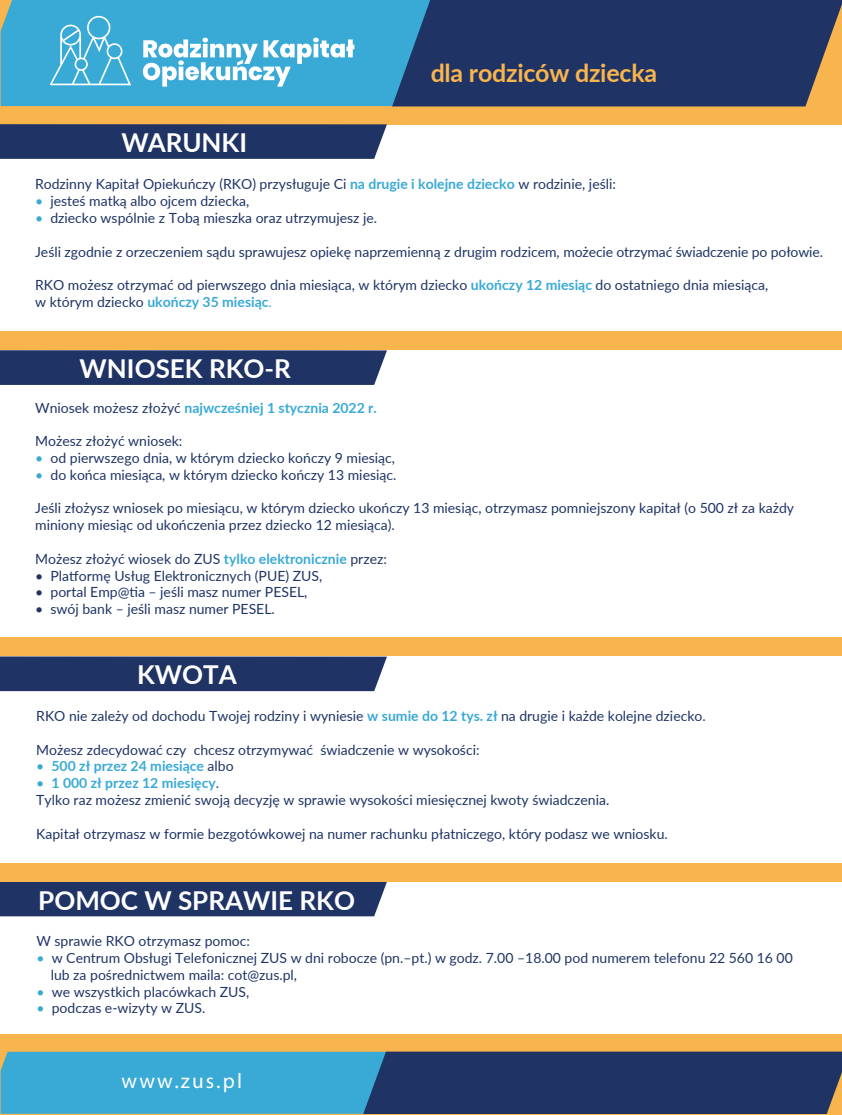
<style>
.page{position:relative;width:842px;height:1115px;background:#fff}
.page>*{position:absolute;margin:0;border:0;box-sizing:border-box;transform-origin:0 0}
.t1{font:700 26px "Lato";color:#fff}
.t2{font:700 25px "Lato";letter-spacing:-.01em;color:#f9b54d}
.t3{font:21.2px "Myriad Pro";letter-spacing:.1em;color:#fff}
.t4{font:14px/16.8px "Lato";color:#1f3465}
.t5{font:700 14px "Lato";color:#39a9d6}
.s1{font-weight:700;color:#39a9d6}
.s2{color:#39a9d6}
.s3{font-weight:400;color:#1f3465}
.s4{font-weight:400}
</style>
<div class="page">
<div style="left:0;top:1034px;width:842px;height:80px;background:#f9b54d"></div>
<div style="left:0;top:331px;width:842px;height:19px;background:#f9b54d"></div>
<div style="left:1px;top:0;width:841px;height:124px;background:#f9b54d"></div>
<div style="left:1px;top:0;width:391px;height:106px;background:#39a9d6"></div>
<svg style="left:392px;top:0;width:450px;height:106px;background:#283e68"></svg>
<svg style="left:50px;top:16px;width:81px;height:69px;background:#58b6dc"></svg>
<svg style="left:143px;top:38px;width:211px;height:49px;background:#7cc6e3"></svg>
<svg style="left:1px;top:124px;width:386px;height:35px;background:#253967"></svg>
<svg style="left:1px;top:350px;width:386px;height:35px;background:#253969"></svg>
<div style="left:1px;top:656px;width:386px;height:35px;background:#1f3465"></div>
<div style="left:1px;top:881px;width:386px;height:35px;background:#1f3465"></div>
<svg style="left:1px;top:1051px;width:841px;height:62px;background:#2e6995"></svg>
<div style="left:0;top:637px;width:842px;height:19px;background:#f9b54d"></div>
<div style="left:0;top:862px;width:842px;height:19px;background:#f9b54d"></div>
<h2 class="t2" style="left:431px;top:54px;width:228px">dla rodziców dziecka</h2>
<h1 class="t1" style="left:122px;top:123px;width:127px">WARUNKI</h1>
<p class="t4" style="left:35px;top:175px;width:582px">Rodzinny Kapitał Opiekuńczy (RKO) przysługuje Ci <span class="s1">na drugie i kolejne dziecko</span> w rodzinie, jeśli:</p>
<p class="t4" style="left:35px;top:192px;width:216px"><span class="s2">•</span> jesteś matką albo ojcem dziecka,</p>
<p class="t4" style="left:35px;top:209px;width:344px"><span class="s2">•</span> dziecko wspólnie z Tobą mieszka oraz utrzymujesz je.</p>
<p class="t4" style="left:35px;top:242px;width:789px">Jeśli zgodnie z orzeczeniem sądu sprawujesz opiekę naprzemienną z drugim rodzicem, możecie otrzymać świadczenie po połowie.</p>
<p class="t4" style="left:35px;top:276px;width:735px">RKO możesz otrzymać od pierwszego dnia miesiąca, w którym dziecko <span class="s1">ukończy 12 miesiąc</span> do ostatniego dnia miesiąca, w którym dziecko <span class="s1">ukończy 35 miesiąc</span><span class="s2">.</span></p>
<h1 class="t1" style="left:80px;top:349px;width:213px">WNIOSEK RKO-R</h1>
<p class="t5" style="left:35px;top:397px;width:343px"><span class="s3">Wniosek możesz złożyć</span> najwcześniej 1 stycznia 2022 r.</p>
<p class="t4" style="left:35px;top:432px;width:149px">Możesz złożyć wniosek:</p>
<p class="t4" style="left:35px;top:449px;width:361px"><span class="s2">•</span> od pierwszego dnia, w którym dziecko kończy 9 miesiąc,</p>
<p class="t4" style="left:35px;top:465px;width:363px"><span class="s2">•</span> do końca miesiąca, w którym dziecko kończy 13 miesiąc.</p>
<p class="t4" style="left:35px;top:499px;width:760px">Jeśli złożysz wniosek po miesiącu, w którym dziecko ukończy 13 miesiąc, otrzymasz pomniejszony kapitał (o 500 zł za każdy miniony miesiąc od ukończenia przez dziecko 12 miesiąca).</p>
<p class="t4" style="left:35px;top:549px;width:353px">Możesz złożyć wiosek do ZUS <span class="s1">tylko elektronicznie</span> przez:</p>
<p class="t4" style="left:35px;top:566px;width:288px">• Platformę Usług Elektronicznych (PUE) ZUS,</p>
<p class="t4" style="left:35px;top:583px;width:274px">• portal Emp@tia – jeśli masz numer PESEL,</p>
<p class="t4" style="left:35px;top:600px;width:241px">• swój bank – jeśli masz numer PESEL.</p>
<h1 class="t1" style="left:137px;top:654px;width:101px">KWOTA</h1>
<p class="t4" style="left:36px;top:706px;width:671px">RKO nie zależy od dochodu Twojej rodziny i wyniesie <span class="s1">w sumie do 12 tys. zł</span> na drugie i każde kolejne dziecko.</p>
<p class="t4" style="left:36px;top:740px;width:445px">Możesz zdecydować czy chcesz otrzymywać świadczenie w wysokości:</p>
<p class="t5" style="left:36px;top:755px;width:199px"><span class="s4">•</span> 500 zł przez 24 miesiące <span class="s3">albo</span></p>
<p class="t4" style="left:36px;top:774px;width:575px"><span class="s2">•</span> <span class="s1">1 000 zł przez 12 miesięcy</span>.<br>Tylko raz możesz zmienić swoją decyzję w sprawie wysokości miesięcznej kwoty świadczenia.</p>
<p class="t4" style="left:36px;top:824px;width:633px">Kapitał otrzymasz w formie bezgotówkowej na numer rachunku płatniczego, który podasz we wniosku.</p>
<h1 class="t1" style="left:38px;top:881px;width:318px">POMOC W SPRAWIE RKO</h1>
<p class="t4" style="left:36px;top:931px;width:215px">W sprawie RKO otrzymasz pomoc:</p>
<p class="t4" style="left:51px;top:948px;width:744px;text-indent:-14px"><span class="s2">•</span> w Centrum Obsługi Telefonicznej ZUS w dni robocze (pn.–pt.) w godz. 7.00 –18.00 pod numerem telefonu 22 560 16 00 lub za pośrednictwem maila: cot@zus.pl,</p>
<p class="t4" style="left:36px;top:982px;width:214px"><span class="s2">•</span> we wszystkich placówkach ZUS,</p>
<p class="t4" style="left:36px;top:999px;width:170px"><span class="s2">•</span> podczas e-wizyty w ZUS.</p>
<h3 class="t3" style="left:122px;top:1067px;width:122px">www.zus.pl</h3>
</div>
